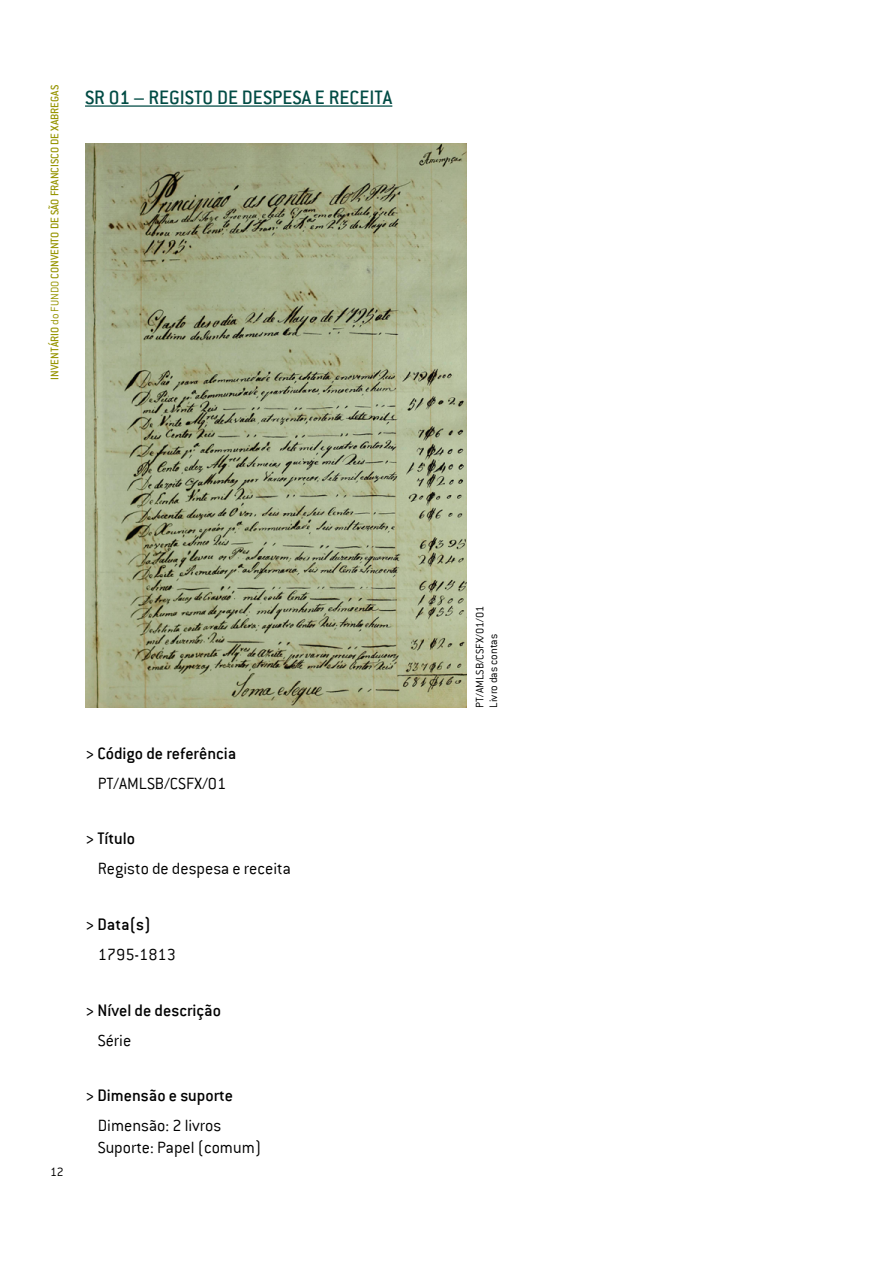
<style>
.page{position:relative;width:893px;height:1263px;background:#fff}
.page>*{position:absolute;margin:0;border:0;box-sizing:border-box;transform-origin:0 0}
.titulos{font:500 21px "Conduit ITC";color:#004b44}
.Estilo_de_parágrafo_2{font:300 18px "Conduit ITC";color:#000}
.Estilo_de_parágrafo_1{font:500 18px "Conduit ITC";color:#000}
.t1{font:300 13.5px "Conduit ITC";color:#000}
.t2{font:500 12px "Conduit ITC";color:#969400}
.t3{font:300 12px "Conduit ITC";color:#000}
.s1{font-weight:300}
</style>
<div class="page">
<hr style="left:85px;top:105px;width:307px;height:2px;background:#004b44">
<img style="left:85px;top:143px;width:382px;height:565px">
<p class="t2" style="left:48px;top:380px;width:296px;rotate:-90deg">INVENTÁRIO <span class="s1">do FUNDO</span> CONVENTO DE SÃO FRANCISCO DE XABREGAS</p>
<p class="titulos" style="left:85px;top:85px;width:309px">SR 01 – REGISTO DE DESPESA E RECEITA</p>
<p class="t1" style="left:50px;top:1164px;width:15px">12</p>
<p class="Estilo_de_parágrafo_1" style="left:85px;top:743px;width:153px">&gt; Código de referência</p>
<p class="Estilo_de_parágrafo_2" style="left:98px;top:773px;width:130px">PT/AMLSB/CSFX/01</p>
<p class="Estilo_de_parágrafo_1" style="left:85px;top:828px;width:52px">&gt; Título</p>
<p class="Estilo_de_parágrafo_2" style="left:98px;top:859px;width:195px">Registo de despesa e receita</p>
<p class="Estilo_de_parágrafo_1" style="left:85px;top:914px;width:67px">&gt; Data(s)</p>
<p class="Estilo_de_parágrafo_2" style="left:98px;top:945px;width:80px">1795-1813</p>
<p class="Estilo_de_parágrafo_1" style="left:85px;top:1000px;width:138px">&gt; Nível de descrição</p>
<p class="Estilo_de_parágrafo_2" style="left:98px;top:1030px;width:35px">Série</p>
<p class="Estilo_de_parágrafo_1" style="left:85px;top:1085px;width:150px">&gt; Dimensão e suporte</p>
<p class="Estilo_de_parágrafo_2" style="left:98px;top:1116px;width:125px">Dimensão: 2 livros</p>
<p class="Estilo_de_parágrafo_2" style="left:98px;top:1137px;width:165px">Suporte: Papel (comum)</p>
<p class="t3" style="left:473px;top:707px;width:103px;rotate:-90deg">PT/AMLSB/CSFX/01/01</p>
<p class="t3" style="left:487px;top:707px;width:75px;rotate:-90deg">Livro das contas</p>
</div>
